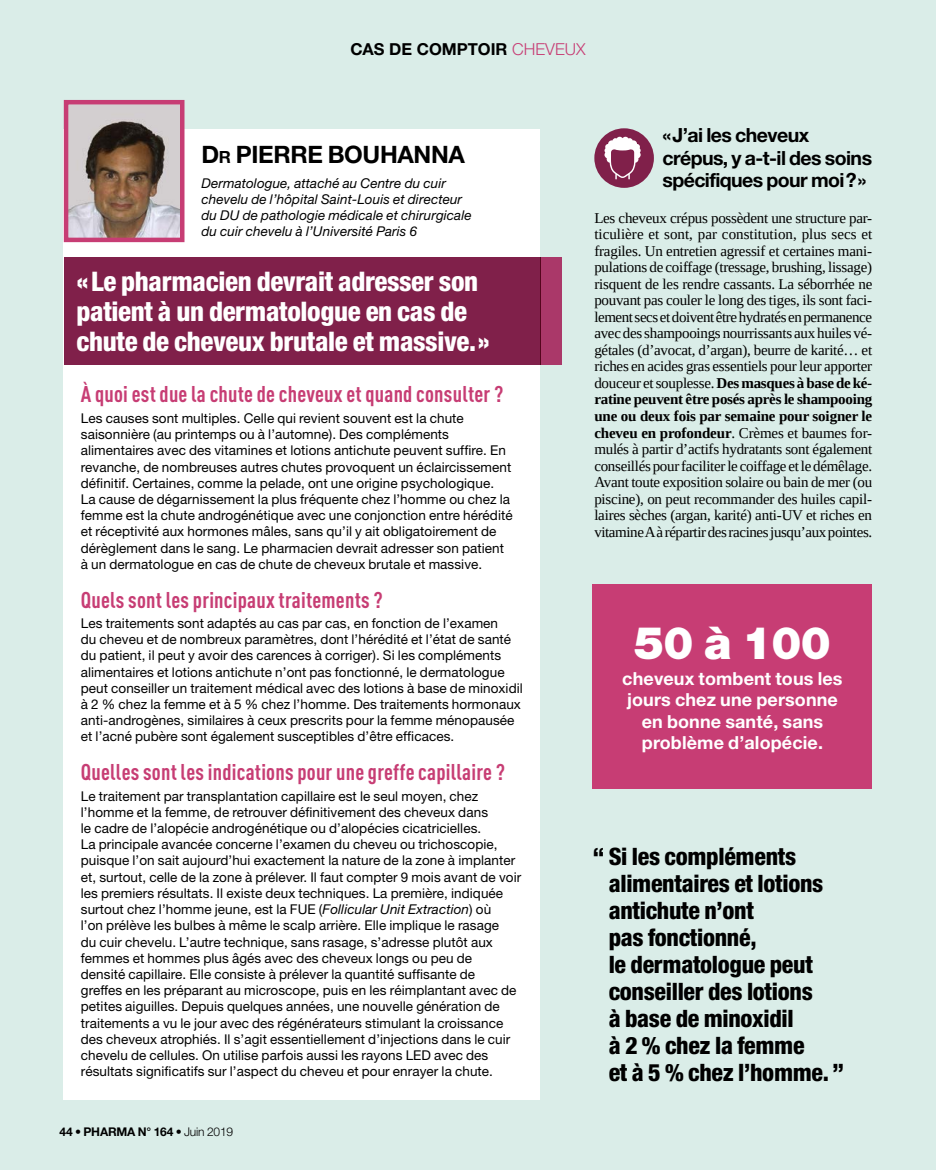
<style>
.page{position:relative;width:936px;height:1170px;background:#fff}
.page>*{position:absolute;margin:0;border:0;box-sizing:border-box;transform-origin:0 0}
.t1{font:900 45px "Helvetica Neue";color:#fff}
.t2{font:800 condensed 27px/30px "Helvetica Neue";letter-spacing:-.015em;color:#fff}
.t3{font:800 condensed 24px/27px "Helvetica Neue";letter-spacing:-.015em;color:#000}
.t4{font:700 24px "Helvetica Neue";letter-spacing:-.015em;color:#000}
.t5{font:700 condensed 22.5px "DIN Pro";letter-spacing:.01em;color:#c73d74}
.t6{font:700 19.5px/22.5px "Helvetica Neue";letter-spacing:-.03em;color:#000}
.t7{font:700 18px/21.6px "Helvetica Neue";letter-spacing:.005em;color:#fff;text-align:center}
.t8{font:700 16.5px "Helvetica Neue";color:#000}
.t9{font:15px/16.5px "Tinos";letter-spacing:-.025em;color:#000;text-align:justify}
.t10{font:13.5px/16.2px "Helvetica Neue";letter-spacing:.005em;color:#000}
.t11{font:italic 13.5px/16.2px "Helvetica Neue";letter-spacing:.005em;color:#000}
.t12{font:700 12px "Helvetica Neue";letter-spacing:-.015em;color:#000}
.s1{font-weight:300;color:#c73d74}
.s2{font-size:16.8px}
.s3{font-style:italic}
.s4{font-weight:300}
.s5{font-weight:700}
</style>
<div class="page">
<div style="left:0;top:0;width:935px;height:1169px;background:#daede8"></div>
<div style="left:64px;top:129px;width:476px;height:970px;background:#fff"></div>
<img style="left:69px;top:105px;width:110px;height:132px">
<div style="left:64px;top:100px;width:120px;height:142px;border:4px solid #c73d74"></div>
<div style="left:64px;top:257px;width:476px;height:107px;background:#80204a"></div>
<div style="left:540px;top:257px;width:21px;height:107px;background:#aa3869"></div>
<div style="left:594px;top:128px;width:60px;height:60px;background:#80204a;border-radius:50%"></div>
<div style="left:592px;top:584px;width:280px;height:205px;background:#c73d74"></div>
<svg style="left:604px;top:137px;width:36px;height:42px"></svg>
<p class="t8" style="left:350px;top:39px;width:237px">CAS DE COMPTOIR <span class="s1">CHEVEUX</span></p>
<h3 class="t4" style="left:201px;top:140px;width:265px">D<span class="s2">r</span> PIERRE BOUHANNA</h3>
<p class="t11" style="left:201px;top:174px;width:272px">Dermatologue, attaché au Centre du cuir chevelu de l’hôpital Saint-Louis et directeur du DU de pathologie médicale et chirurgicale du cuir chevelu à l’Université Paris 6</p>
<h2 class="t2" style="left:77px;top:266px;width:415px">«Le pharmacien devrait adresser son patient à un dermatologue en cas de chute de cheveux brutale et massive.»</h2>
<h3 class="t5" style="left:81px;top:377px;width:424px">À quoi est due la chute de cheveux et quand consulter ?</h3>
<p class="t10" style="left:81px;top:410px;width:433px">Les causes sont multiples. Celle qui revient souvent est la chute saisonnière (au printemps ou à l’automne). Des compléments alimentaires avec des vitamines et lotions antichute peuvent suffire. En revanche, de nombreuses autres chutes provoquent un éclaircissement définitif. Certaines, comme la pelade, ont une origine psychologique.<br>La cause de dégarnissement la plus fréquente chez l’homme ou chez la femme est la chute androgénétique avec une conjonction entre hérédité et réceptivité aux hormones mâles, sans qu’il y ait obligatoirement de dérèglement dans le sang. Le pharmacien devrait adresser son patient à un dermatologue en cas de chute de cheveux brutale et massive.</p>
<h3 class="t5" style="left:81px;top:582px;width:303px">Quels sont les principaux traitements ?</h3>
<p class="t10" style="left:81px;top:615px;width:443px">Les traitements sont adaptés au cas par cas, en fonction de l’examen<br>du cheveu et de nombreux paramètres, dont l’hérédité et l’état de santé du patient, il peut y avoir des carences à corriger). Si les compléments alimentaires et lotions antichute n’ont pas fonctionné, le dermatologue peut conseiller un traitement médical avec des lotions à base de minoxidil à 2 % chez la femme et à 5 % chez l’homme. Des traitements hormonaux anti-androgènes, similaires à ceux prescrits pour la femme ménopausée et l’acné pubère sont également susceptibles d’être efficaces.</p>
<h3 class="t5" style="left:81px;top:755px;width:426px">Quelles sont les indications pour une greffe capillaire ?</h3>
<p class="t10" style="left:81px;top:787px;width:442px">Le traitement par transplantation capillaire est le seul moyen, chez l’homme et la femme, de retrouver définitivement des cheveux dans<br>le cadre de l’alopécie androgénétique ou d’alopécies cicatricielles.<br>La principale avancée concerne l’examen du cheveu ou trichoscopie, puisque l’on sait aujourd’hui exactement la nature de la zone à implanter et, surtout, celle de la zone à prélever. Il faut compter 9 mois avant de voir les premiers résultats. Il existe deux techniques. La première, indiquée surtout chez l’homme jeune, est la FUE (<span class="s3">Follicular Unit Extraction</span>) où<br>l’on prélève les bulbes à même le scalp arrière. Elle implique le rasage<br>du cuir chevelu. L’autre technique, sans rasage, s’adresse plutôt aux femmes et hommes plus âgés avec des cheveux longs ou peu de<br>densité capillaire. Elle consiste à prélever la quantité suffisante de<br>greffes en les préparant au microscope, puis en les réimplantant avec de petites aiguilles. Depuis quelques années, une nouvelle génération de traitements a vu le jour avec des régénérateurs stimulant la croissance des cheveux atrophiés. Il s’agit essentiellement d’injections dans le cuir chevelu de cellules. On utilise parfois aussi les rayons LED avec des résultats significatifs sur l’aspect du cheveu et pour enrayer la chute.</p>
<p class="t12" style="left:60px;top:1124px;width:175px">44 • PHARMA N° 164 • <span class="s4">Juin 2019</span></p>
<h3 class="t6" style="left:662px;top:124px;width:211px">«J’ai les cheveux crépus, y a‑t‑il des soins spécifiques pour moi?»</h3>
<p class="t9" style="left:594px;top:209px;width:279px">Les cheveux crépus possèdent une structure par&shy;ticulière et sont, par constitution, plus secs et fragiles. Un entretien agressif et certaines mani&shy;pulations de coiffage (tressage, brushing, lissage) risquent de les rendre cassants. La séborrhée ne pouvant pas couler le long des tiges, ils sont faci&shy;lement secs et doivent être hydratés en permanence avec des shampooings nourrissants aux huiles vé&shy;gétales (d’avocat, d’argan), beurre de karité… et riches en acides gras essentiels pour leur apporter douceur et souplesse. <span class="s5">Des masques à base de ké&shy;ratine peuvent être posés après le shampooing une ou deux fois par semaine pour soigner le cheveu en profondeur</span>. Crèmes et baumes for&shy;mulés à partir d’actifs hydratants sont également conseillés pour faciliter le coiffage et le démêlage.<br>Avant toute exposition solaire ou bain de mer (ou piscine), on peut recommander des huiles capil&shy;laires sèches (argan, karité) anti-UV et riches en vitamine A à répartir des racines jusqu’aux pointes.</p>
<h1 class="t1" style="left:634px;top:615px;width:198px">50 à 100</h1>
<h3 class="t7" style="left:622px;top:667px;width:222px">cheveux tombent tous les jours chez une personne en bonne santé, sans problème d’alopécie.</h3>
<h3 class="t3" style="left:608px;top:842px;width:237px;text-indent:-16px">“ Si les compléments alimentaires et lotions antichute n’ont<br>pas fonctionné,<br>le dermatologue peut conseiller des lotions<br>à base de minoxidil<br>à 2 % chez la femme<br>et à 5 % chez l’homme. ”</h3>
</div>
